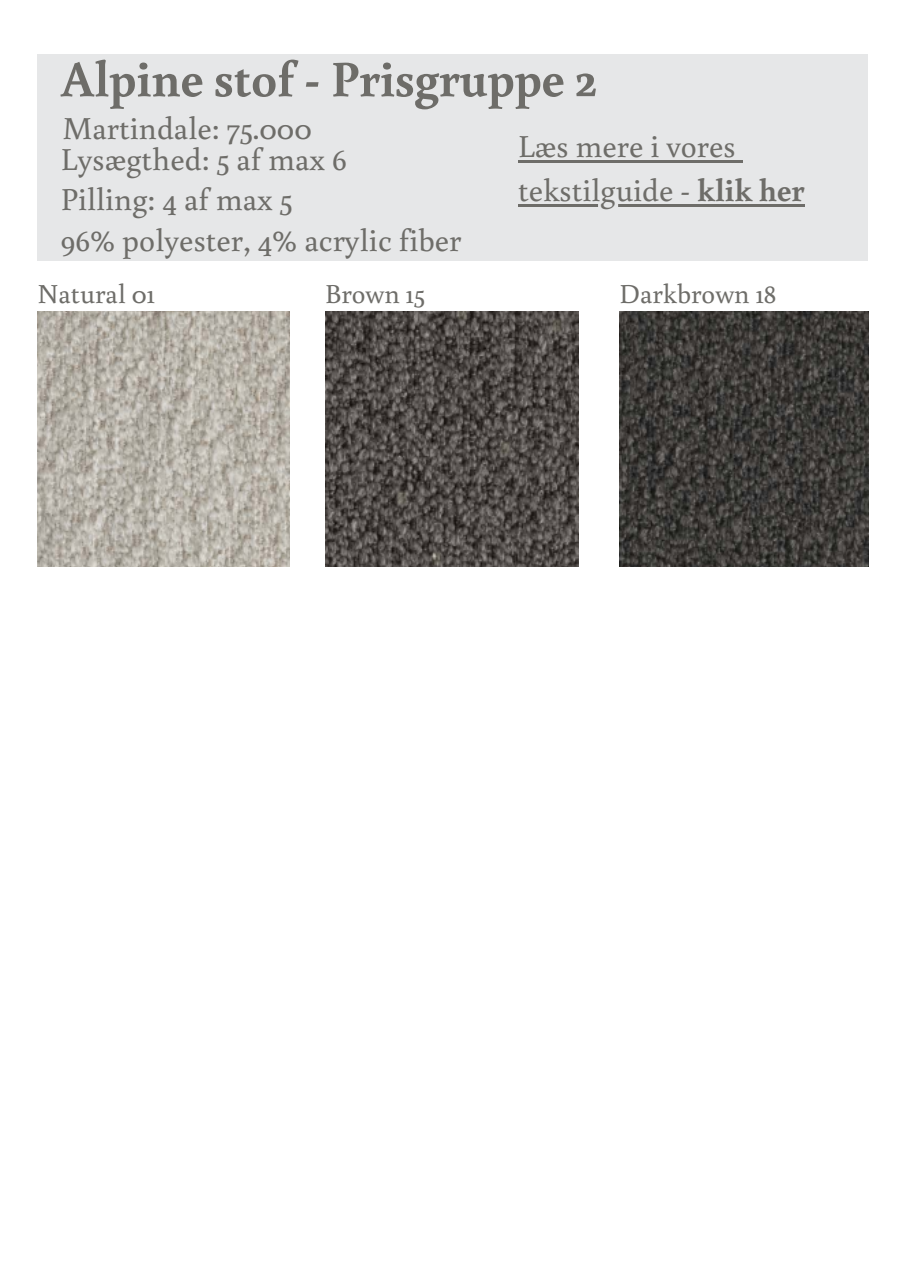
<style>
.page{position:relative;width:906px;height:1283px;background:#fff}
.page>*{position:absolute;margin:0;border:0;box-sizing:border-box;transform-origin:0 0}
.t1{font:700 51px "Buenard";color:#6e6d69}
.t2{font:32px "Buenard";color:#6e6d69}
.t3{font:27.4px "Buenard";color:#6e6d69}
.s1{font-weight:700}
</style>
<div class="page">
<div style="left:37px;top:54px;width:831px;height:207px;background:#e6e7e8"></div>
<img style="left:37px;top:312px;width:252px;height:255px">
<img style="left:325px;top:312px;width:253px;height:255px">
<img style="left:619px;top:312px;width:249px;height:255px">
<hr style="left:518px;top:160px;width:217px;height:3px;background:#6e6d69">
<svg style="left:735px;top:160px;width:7px;height:3px"></svg>
<hr style="left:518px;top:204px;width:179px;height:3px;background:#6e6d69">
<hr style="left:697px;top:204px;width:107px;height:3px;background:#6e6d69">
<p class="t1" style="left:61px;top:44px;width:538px">Alpine stof - Prisgruppe 2</p>
<p class="t2" style="left:61px;top:137px;width:287px">Lysægthed: 5 af max 6</p>
<p class="t2" style="left:61px;top:177px;width:233px">Pilling: 4 af max 5</p>
<p class="t2" style="left:61px;top:218px;width:402px">96% polyester, 4% acrylic fiber</p>
<p class="t2" style="left:63px;top:106px;width:251px">Martindale: 75.000</p>
<p class="t2" style="left:518px;top:124px;width:219px">Læs mere i vores</p>
<p class="t2" style="left:518px;top:168px;width:288px">tekstilguide - <span class="s1">klik her</span></p>
<p class="t3" style="left:37px;top:274px;width:119px">Natural 01</p>
<p class="t3" style="left:325px;top:274px;width:101px">Brown 15</p>
<p class="t3" style="left:619px;top:274px;width:158px">Darkbrown 18</p>
</div>
